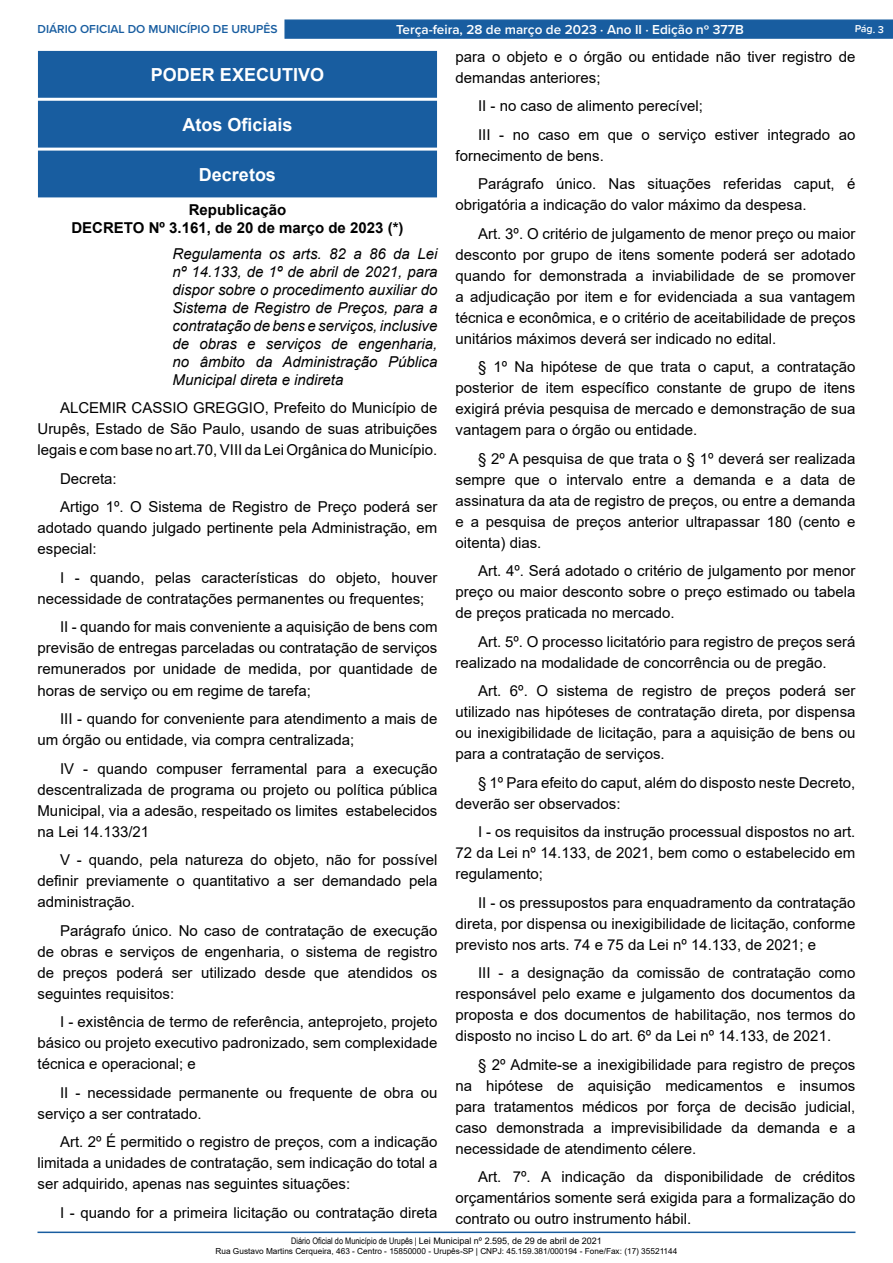
<style>
.page{position:relative;width:893px;height:1263px;background:#fff}
.page>*{position:absolute;margin:0;border:0;box-sizing:border-box;transform-origin:0 0}
.t1{font:700 18px "Arial";color:#fff}
._2_-_Corpo{font:15px/21px "Arial";color:#000;text-align:justify}
._3_-_Ementa{font:italic 15px/18px "Arial";color:#000;text-align:justify}
._1_-_Cabeçalho{font:700 15px "Arial";color:#000}
.t2{font:600 13.5px "Proxima Nova";color:#fff}
.t3{font:600 12px "Proxima Nova";color:#185da0}
.t4{font:600 10.5px "Proxima Nova";color:#fff}
.t5{font:9px "Arial";color:#000}
.t6{font:8.25px "Arial";color:#000}
.s1{font-family:"Arial Narrow"}
</style>
<div class="page">
<hr style="left:38px;top:1231px;width:817px;height:2px;background:#185da0">
<div style="left:284px;top:19px;width:609px;height:20px;background:#185da0;border:1px solid #185da0"></div>
<div style="left:39px;top:51px;width:397px;height:46px;background:#185da0"></div>
<div style="left:38px;top:51px;width:399px;height:47px;border:1px solid #185da0"></div>
<div style="left:39px;top:101px;width:397px;height:46px;background:#185da0"></div>
<div style="left:38px;top:101px;width:399px;height:47px;border:1px solid #185da0"></div>
<div style="left:39px;top:151px;width:397px;height:46px;background:#185da0"></div>
<p class="t3" style="left:38px;top:20px;width:242px">DIÁRIO OFICIAL DO MUNICÍPIO DE URUPÊS</p>
<p class="t2" style="left:396px;top:19px;width:349px">Terça-feira, 28 de março de 2023 ⋅ Ano II ⋅ Edição nº 377B</p>
<p class="t4" style="left:855px;top:21px;width:31px;rotate:2deg">Pág. 3</p>
<p class="t1" style="left:151px;top:62px;width:175px">PODER EXECUTIVO</p>
<p class="t1" style="left:182px;top:112px;width:112px">Atos Oficiais</p>
<p class="t1" style="left:199px;top:162px;width:79px">Decretos</p>
<p class="_1_-_Cabeçalho" style="left:189px;top:200px;width:99px">Republicação</p>
<p class="_1_-_Cabeçalho" style="left:71px;top:218px;width:333px">DECRETO Nº 3.161, de 20 de março de 2023 (*)</p>
<p class="_3_-_Ementa" style="left:172px;top:245px;width:266px">Regulamenta os arts. 82 a 86 da Lei nº 14.133, de 1º de abril de 2021, para dispor sobre o procedimento auxiliar do Sistema de Registro de Preços, para a contratação de bens e serviços, inclusive de obras e serviços de engenharia, no âmbito da Administração Pública Municipal direta e indireta</p>
<p class="_2_-_Corpo" style="left:38px;top:398px;width:401px;text-indent:22px">ALCEMIR CASSIO GREGGIO, Prefeito do Município de Urupês, Estado de São Paulo, usando de suas atribuições legais e com base no art.70, VIII da Lei Orgânica do Município.</p>
<p class="_2_-_Corpo" style="left:60px;top:468px;width:58px">Decreta:</p>
<p class="_2_-_Corpo" style="left:38px;top:497px;width:401px;text-indent:22px">Artigo 1º. O Sistema de Registro de Preço poderá ser adotado quando julgado pertinente pela Administração, em especial:</p>
<p class="_2_-_Corpo" style="left:38px;top:567px;width:401px;text-indent:22px">I - quando, pelas características do objeto, houver necessidade de contratações permanentes ou frequentes;</p>
<p class="_2_-_Corpo" style="left:38px;top:617px;width:401px;text-indent:22px">II - quando for mais conveniente a aquisição de bens com previsão de entregas parceladas ou contratação de serviços remunerados por unidade de medida, por quantidade de horas de serviço ou em regime de tarefa;</p>
<p class="_2_-_Corpo" style="left:38px;top:708px;width:401px;text-indent:22px">III - quando for conveniente para atendimento a mais de um órgão ou entidade, via compra centralizada;</p>
<p class="_2_-_Corpo" style="left:38px;top:758px;width:401px;text-indent:22px">IV - quando compuser ferramental para a execução descentralizada de programa ou projeto ou política pública Municipal, via a adesão, respeitado os limites estabelecidos na Lei 14.133/21</p>
<p class="_2_-_Corpo" style="left:38px;top:849px;width:401px;text-indent:22px">V - quando, pela natureza do objeto, não for possível definir previamente o quantitativo a ser demandado pela administração.</p>
<p class="_2_-_Corpo" style="left:38px;top:920px;width:401px;text-indent:22px">Parágrafo único. No caso de contratação de execução de obras e serviços de engenharia, o sistema de registro de preços poderá ser utilizado desde que atendidos os seguintes requisitos:</p>
<p class="_2_-_Corpo" style="left:38px;top:1011px;width:401px;text-indent:22px">I - existência de termo de referência, anteprojeto, projeto básico ou projeto executivo padronizado, sem complexidade técnica e operacional; e</p>
<p class="_2_-_Corpo" style="left:38px;top:1082px;width:401px;text-indent:22px">II - necessidade permanente ou frequente de obra ou serviço a ser contratado.</p>
<p class="_2_-_Corpo" style="left:38px;top:1131px;width:401px;text-indent:22px">Art. 2º É permitido o registro de preços, com a indicação limitada a unidades de contratação, sem indicação do total a ser adquirido, apenas nas seguintes situações:</p>
<p class="_2_-_Corpo" style="left:60px;top:1202px;width:379px">I - quando for a primeira licitação ou contratação direta</p>
<p class="_2_-_Corpo" style="left:455px;top:46px;width:401px">para o objeto e o órgão ou entidade não tiver registro de demandas anteriores;</p>
<p class="_2_-_Corpo" style="left:478px;top:95px;width:227px">II - no caso de alimento perecível;</p>
<p class="_2_-_Corpo" style="left:455px;top:124px;width:401px;text-indent:22px">III - no caso em que o serviço estiver integrado ao fornecimento de bens.</p>
<p class="_2_-_Corpo" style="left:455px;top:173px;width:401px;text-indent:22px">Parágrafo único. Nas situações referidas caput, é obrigatória a indicação do valor máximo da despesa.</p>
<p class="_2_-_Corpo" style="left:455px;top:223px;width:401px;text-indent:22px">Art. 3º. O critério de julgamento de menor preço ou maior desconto por grupo de itens somente poderá ser adotado quando for demonstrada a inviabilidade de se promover a adjudicação por item e for evidenciada a sua vantagem técnica e econômica, e o critério de aceitabilidade de preços unitários máximos deverá ser indicado no edital.</p>
<p class="_2_-_Corpo" style="left:455px;top:356px;width:401px;text-indent:22px">§ 1º Na hipótese de que trata o caput, a contratação posterior de item específico constante de grupo de itens exigirá prévia pesquisa de mercado e demonstração de sua vantagem para o órgão ou entidade.</p>
<p class="_2_-_Corpo" style="left:455px;top:448px;width:401px;text-indent:22px">§ 2º A pesquisa de que trata o § 1º deverá ser realizada sempre que o intervalo entre a demanda e a data de assinatura da ata de registro de preços, ou entre a demanda e a pesquisa de preços anterior ultrapassar 180 (cento e oitenta) dias.</p>
<p class="_2_-_Corpo" style="left:455px;top:560px;width:401px;text-indent:22px">Art. 4º. Será adotado o critério de julgamento por menor preço ou maior desconto sobre o preço estimado ou tabela de preços praticada no mercado.</p>
<p class="_2_-_Corpo" style="left:455px;top:631px;width:401px;text-indent:22px">Art. 5º. O processo licitatório para registro de preços será realizado na modalidade de concorrência ou de pregão.</p>
<p class="_2_-_Corpo" style="left:455px;top:680px;width:401px;text-indent:22px">Art. 6º. O sistema de registro de preços poderá ser utilizado nas hipóteses de contratação direta, por dispensa ou inexigibilidade de licitação, para a aquisição de bens ou para a contratação de serviços.</p>
<p class="_2_-_Corpo" style="left:455px;top:772px;width:401px;text-indent:22px">§ 1º Para efeito do caput, além do disposto neste Decreto, deverão ser observados:</p>
<p class="_2_-_Corpo" style="left:455px;top:821px;width:401px;text-indent:22px">I - os requisitos da instrução processual dispostos no art.<br>72 da Lei nº 14.133, de 2021, bem como o estabelecido em regulamento;</p>
<p class="_2_-_Corpo" style="left:455px;top:892px;width:401px;text-indent:22px">II - os pressupostos para enquadramento da contratação direta, por dispensa ou inexigibilidade de licitação, conforme previsto nos arts. 74 e 75 da Lei nº 14.133, de 2021; e</p>
<p class="_2_-_Corpo" style="left:455px;top:962px;width:401px;text-indent:22px">III - a designação da comissão de contratação como responsável pelo exame e julgamento dos documentos da proposta e dos documentos de habilitação, nos termos do disposto no inciso L do art. 6º da Lei nº 14.133, de 2021.</p>
<p class="_2_-_Corpo" style="left:455px;top:1054px;width:401px;text-indent:22px">§ 2º Admite-se a inexigibilidade para registro de preços na hipótese de aquisição medicamentos e insumos para tratamentos médicos por força de decisão judicial, caso demonstrada a imprevisibilidade da demanda e a necessidade de atendimento célere.</p>
<p class="_2_-_Corpo" style="left:455px;top:1166px;width:401px;text-indent:22px">Art. 7º. A indicação da disponibilidade de créditos orçamentários somente será exigida para a formalização do contrato ou outro instrumento hábil.</p>
<p class="t5" style="left:291px;top:1235px;width:312px"><span class="s1">Diário Oficial do Município de Urupês |</span> Lei Municipal nº 2.595, de 29 de abril de 2021</p>
<p class="t6" style="left:216px;top:1245px;width:463px">Rua Gustavo Martins Cerqueira, 463 - Centro - 15850000 - Urupês-SP | CNPJ: 45.159.381/000194 - Fone/Fax: (17) 35521144</p>
</div>
